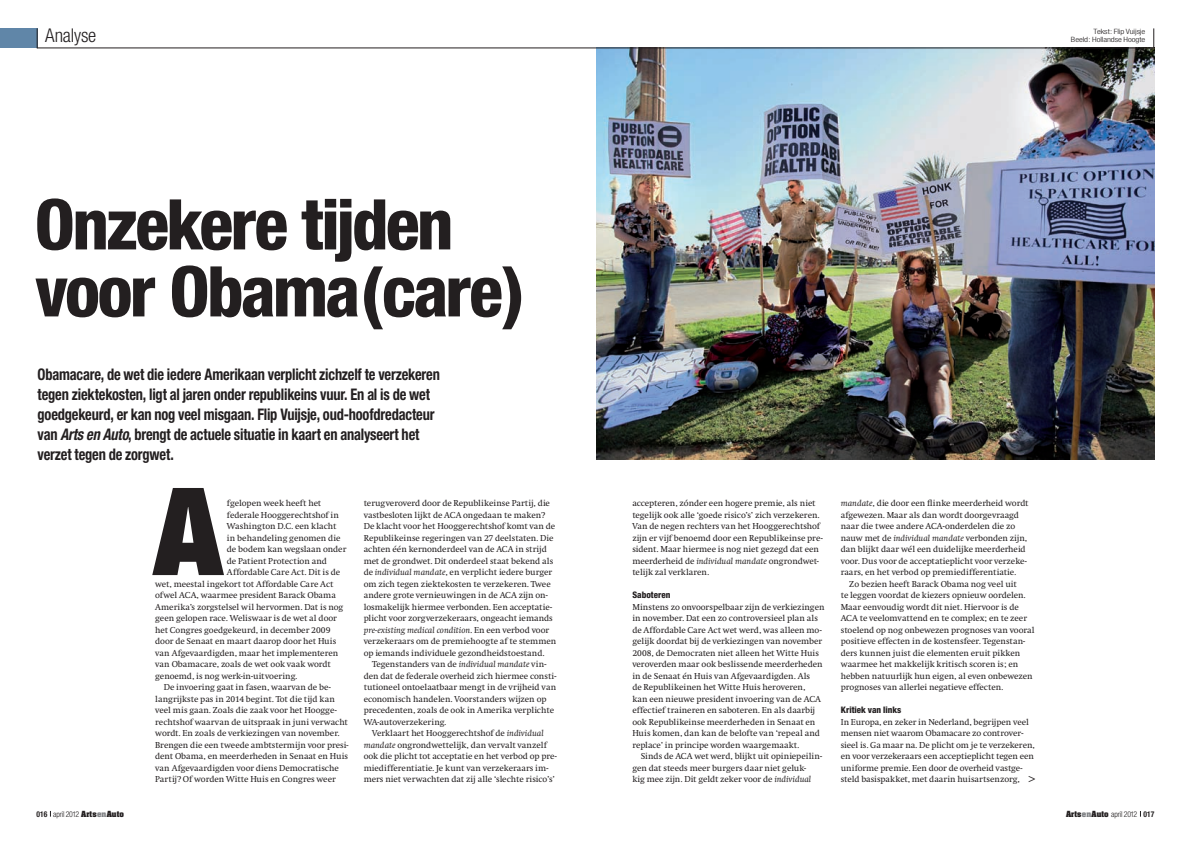
<style>
.page{position:relative;width:1191px;height:842px;background:#fff}
.page>*{position:absolute;margin:0;border:0;box-sizing:border-box;transform-origin:0 0}
.t1{font:900 expanded 121.9px "Helvetica Neue";color:#231f20}
.t2{font:800 condensed 70px/67px "Helvetica Neue";letter-spacing:-.035em;color:#231f20}
.t3{font:300 condensed 19px "Helvetica Neue";letter-spacing:-.01em;color:#231f20}
.t4{font:700 condensed 16px/20px "Helvetica Neue";letter-spacing:-.015em;color:#231f20;scale:.9 1}
.t5{font:12px "Helvetica Neue";color:#231f20}
.t6{font:9px/11.5px "AA Swift";letter-spacing:-.005em;color:#231f20}
.t7{font:800 condensed 9px "Helvetica Neue";color:#231f20}
.t8{font:300 condensed 8px "Helvetica Neue";letter-spacing:-.02em;color:#231f20}
.t9{font:300 condensed 7.3px/8.3px "Helvetica Neue";letter-spacing:-.01em;color:#231f20;text-align:right;scale:1.21 1}
.s1{font-style:italic}
.s2{font-weight:700}
.s3{font-family:"Aachen";font-weight:700;font-stretch:normal;font-size:7.2px}
.s4{font-family:"Aachen";font-weight:700;font-stretch:normal;font-size:7.2px;color:#808285}
</style>
<div class="page">
<div style="left:0;top:28px;width:37px;height:20px;background:#6086a8"></div>
<svg style="left:37px;top:28px;width:1px;height:20px"></svg>
<svg style="left:1153px;top:28px;width:1px;height:20px"></svg>
<img style="left:596px;top:49px;width:558px;height:411px">
<hr style="left:37px;top:48px;width:1117px;height:1px;background:#231f20">
<h3 class="t3" style="left:45px;top:24px;width:53px">Analyse</h3>
<h2 class="t2" style="left:35px;top:190px;width:491px">Onzekere tijden voor Obama(care)</h2>
<p class="t4" style="left:38px;top:364px;width:448px">Obamacare, de wet die iedere Amerikaan verplicht zichzelf te verzekeren tegen ziektekosten, ligt al jaren onder republikeins vuur. En al is de wet goedgekeurd, er kan nog veel misgaan. Flip Vuijsje, oud-hoofdredacteur van <span class="s1">Arts en Auto</span>, brengt de actuele situatie in kaart en analyseert het verzet tegen de zorgwet.</p>
<h1 class="t1" style="left:153px;top:454px;width:71px">A</h1>
<p class="t6" style="left:227px;top:497px;width:96px">fgelopen week heeft het</p>
<p class="t6" style="left:227px;top:509px;width:113px">federale Hooggerechtshof in</p>
<p class="t6" style="left:227px;top:520px;width:111px">Washington D.C. een klacht</p>
<p class="t6" style="left:227px;top:532px;width:115px">in behandeling genomen die</p>
<p class="t6" style="left:227px;top:543px;width:121px">de bodem kan wegslaan onder</p>
<p class="t6" style="left:227px;top:555px;width:101px">de Patient Protection and</p>
<p class="t6" style="left:227px;top:567px;width:115px">Affordable Care Act. Dit is de</p>
<p class="t6" style="left:155px;top:578px;width:180px">wet, meestal ingekort tot Affordable Care Act</p>
<p class="t6" style="left:155px;top:590px;width:182px">ofwel ACA, waarmee president Barack Obama</p>
<p class="t6" style="left:155px;top:601px;width:190px">Amerika’s zorgstelsel wil hervormen. Dat is nog</p>
<p class="t6" style="left:155px;top:613px;width:183px">geen gelopen race. Weliswaar is de wet al door</p>
<p class="t6" style="left:155px;top:624px;width:177px">het Congres goedgekeurd, in december 2009</p>
<p class="t6" style="left:155px;top:636px;width:183px">door de Senaat en maart daarop door het Huis</p>
<p class="t6" style="left:155px;top:647px;width:184px">van Afgevaardigden, maar het implementeren</p>
<p class="t6" style="left:155px;top:659px;width:177px">van Obamacare, zoals de wet ook vaak wordt</p>
<p class="t6" style="left:155px;top:670px;width:144px">genoemd, is nog werk-in-uitvoering.</p>
<p class="t6" style="left:164px;top:682px;width:168px">De invoering gaat in fasen, waarvan de be-</p>
<p class="t6" style="left:155px;top:693px;width:181px">langrijkste pas in 2014 begint. Tot die tijd kan</p>
<p class="t6" style="left:155px;top:705px;width:183px">veel mis gaan. Zoals die zaak voor het Hoogge-</p>
<p class="t6" style="left:155px;top:716px;width:194px">rechtshof waarvan de uitspraak in juni verwacht</p>
<p class="t6" style="left:155px;top:728px;width:186px">wordt. En zoals de verkiezingen van november.</p>
<p class="t6" style="left:155px;top:739px;width:195px">Brengen die een tweede ambtstermijn voor presi-</p>
<p class="t6" style="left:155px;top:751px;width:194px">dent Obama, en meerderheden in Senaat en Huis</p>
<p class="t6" style="left:155px;top:762px;width:185px">van Afgevaardigden voor diens Democratische</p>
<p class="t6" style="left:155px;top:774px;width:182px">Partij? Of worden Witte Huis en Congres weer</p>
<p class="t6" style="left:364px;top:498px;width:194px">terugveroverd door de Republikeinse Partij, die vastbesloten lijkt de ACA ongedaan te maken?<br>De klacht voor het Hooggerechtshof komt van de Republikeinse regeringen van 27 deelstaten. Die achten één kernonderdeel van de ACA in strijd met de grondwet. Dit onderdeel staat bekend als de <span class="s1">individual mandate</span>, en verplicht iedere burger om zich tegen ziektekosten te verzekeren. Twee andere grote vernieuwingen in de ACA zijn on&shy;losmakelijk hiermee verbonden. Een acceptatie&shy;plicht voor zorgverzekeraars, ongeacht iemands <span class="s1">pre-existing medical condition</span>. En een verbod voor verzekeraars om de premiehoogte af te stemmen op iemands individuele gezondheidstoestand.</p>
<p class="t6" style="left:364px;top:659px;width:194px;text-indent:9px">Tegenstanders van de <span class="s1">individual mandate</span> vin&shy;den dat de federale overheid zich hiermee consti&shy;tutioneel ontoelaatbaar mengt in de vrijheid van economisch handelen. Voorstanders wijzen op precedenten, zoals de ook in Amerika verplichte WA-autoverzekering.</p>
<p class="t6" style="left:364px;top:728px;width:195px;text-indent:9px">Verklaart het Hooggerechtshof de <span class="s1">individual mandate</span> ongrondwettelijk, dan vervalt vanzelf ook die plicht tot acceptatie en het verbod op pre&shy;miedifferentiatie. Je kunt van verzekeraars im&shy;mers niet verwachten dat zij alle ‘slechte risico’s’</p>
<p class="t9" style="left:1071px;top:27px;width:63px">Tekst: Flip Vuijsje<br>Beeld: Hollandse Hoogte</p>
<p class="t6" style="left:632px;top:498px;width:192px">accepteren, zónder een hogere premie, als niet tegelijk ook alle ‘goede risico’s’ zich verzekeren.<br>Van de negen rechters van het Hooggerechtshof zijn er vijf benoemd door een Republikeinse pre&shy;sident. Maar hiermee is nog niet gezegd dat een meerderheid de <span class="s1">individual mandate</span> ongrondwet&shy;telijk zal verklaren.</p>
<p class="t7" style="left:632px;top:589px;width:40px">Saboteren</p>
<p class="t6" style="left:632px;top:601px;width:194px">Minstens zo onvoorspelbaar zijn de verkiezingen in november. Dat een zo controversieel plan als de Affordable Care Act wet werd, was alleen mo&shy;gelijk doordat bij de verkiezingen van november 2008, de Democraten niet alleen het Witte Huis veroverden maar ook beslissende meerderheden in de Senaat én Huis van Afgevaardigden. Als<br>de Republikeinen het Witte Huis heroveren,<br>kan een nieuwe president invoering van de ACA effectief traineren en saboteren. En als daarbij ook Republikeinse meerderheden in Senaat en Huis komen, dan kan de belofte van ‘repeal and replace’ in principe worden waargemaakt.</p>
<p class="t6" style="left:632px;top:751px;width:191px;text-indent:9px">Sinds de ACA wet werd, blijkt uit opiniepeilin&shy;gen dat steeds meer burgers daar niet geluk-<br>kig mee zijn. Dit geldt zeker voor de <span class="s1">individual</span></p>
<p class="t6" style="left:840px;top:498px;width:189px"><span class="s1">mandate</span>, die door een flinke meerderheid wordt afgewezen. Maar als dan wordt doorgevraagd naar die twee andere ACA-onderdelen die zo nauw met de <span class="s1">individual mandate</span> verbonden zijn, dan blijkt daar wél een duidelijke meerderheid voor. Dus voor de acceptatieplicht voor verzeke&shy;raars, en het verbod op premiedifferentiatie.</p>
<p class="t6" style="left:840px;top:578px;width:195px;text-indent:9px">Zo bezien heeft Barack Obama nog veel uit<br>te leggen voordat de kiezers opnieuw oordelen.<br>Maar eenvoudig wordt dit niet. Hiervoor is de ACA te veelomvattend en te complex; en te zeer stoelend op nog onbewezen prognoses van vooral positieve effecten in de kostensfeer. Tegenstan&shy;ders kunnen juist die elementen eruit pikken waarmee het makkelijk kritisch scoren is; en hebben natuurlijk hun eigen, al even onbewezen prognoses van allerlei negatieve effecten.</p>
<p class="t7" style="left:840px;top:704px;width:62px">Kritiek van links</p>
<p class="t6" style="left:840px;top:716px;width:195px">In Europa, en zeker in Nederland, begrijpen veel mensen niet waarom Obamacare zo controver&shy;sieel is. Ga maar na. De plicht om je te verzekeren, en voor verzekeraars een acceptieplicht tegen een uniforme premie. Een door de overheid vastge&shy;steld basispakket, met daarin huisartsenzorg,</p>
<h3 class="t5" style="left:1035px;top:787px;width:9px;rotate:-180deg">&lt;</h3>
<p class="t8" style="left:37px;top:809px;width:89px"><span class="s2">016</span> april 2012 <span class="s3">Arts</span><span class="s4">en</span><span class="s3">Auto</span></p>
<p class="t8" style="left:1066px;top:809px;width:90px"><span class="s3">Arts</span><span class="s4">en</span><span class="s3">Auto</span> april 2012 <span class="s2">017</span></p>
</div>
